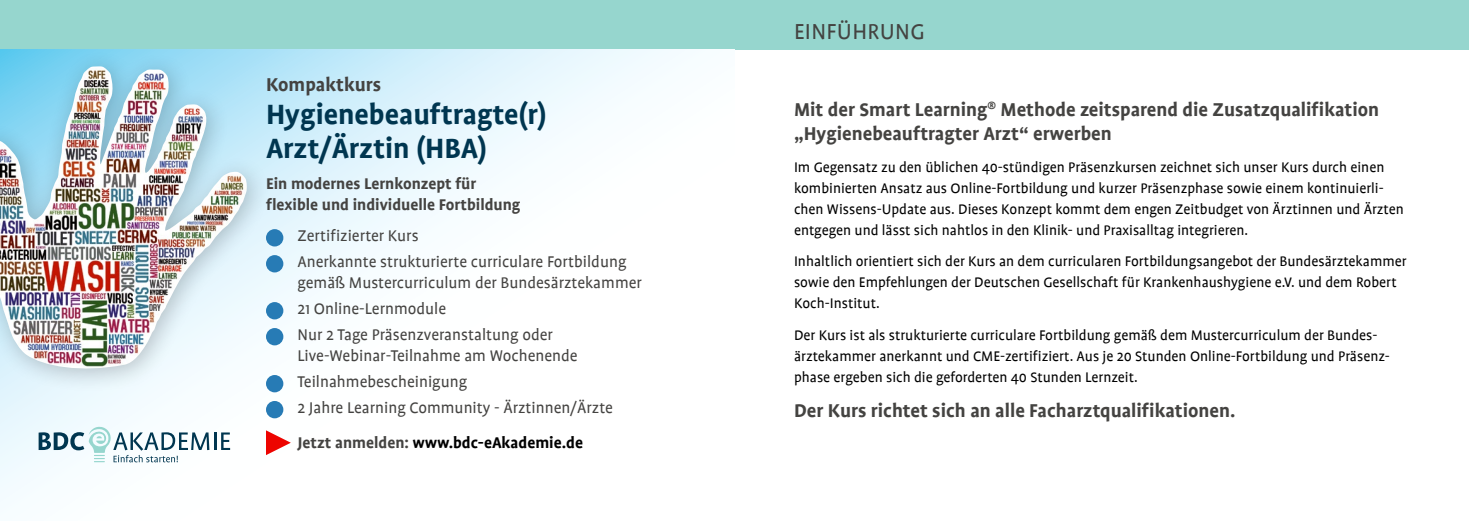
<style>
.page{position:relative;width:1469px;height:521px;background:#fff}
.page>*{position:absolute;margin:0;border:0;box-sizing:border-box;transform-origin:0 0}
.t1{font:700 31.5px/33.2px "Profile";color:#003650}
.t2{font:24.5px "Profile";letter-spacing:.015em;color:#444341}
.t3{font:700 21px/24.5px "Profile";color:#444341}
.t4{font:17.5px/25.9px "Profile";color:#444341}
.t5{font:700 17.5px/21px "Profile";color:#444341}
.t6{font:700 17.5px "Profile";color:#000}
.t7{font:15.75px/21px "Profile";color:#000}
.s1{color:#444341}
</style>
<div class="page">
<div style="left:0;top:0;width:1468px;height:50px;background:#96d6ce"></div>
<svg style="left:0;top:50px;width:685px;height:452px"></svg>
<div style="left:0;top:49px;width:271px;height:345px;background:#000;opacity:.22"></div>
<img style="left:0;top:67px;width:247px;height:302px">
<div style="left:266px;top:229px;width:17px;height:17px;background:#277bb5;border-radius:50%"></div>
<div style="left:266px;top:255px;width:17px;height:17px;background:#277bb5;border-radius:50%"></div>
<div style="left:266px;top:302px;width:17px;height:17px;background:#277bb5;border-radius:50%"></div>
<div style="left:266px;top:328px;width:17px;height:17px;background:#277bb5;border-radius:50%"></div>
<div style="left:266px;top:375px;width:17px;height:17px;background:#277bb5;border-radius:50%"></div>
<div style="left:266px;top:401px;width:17px;height:17px;background:#277bb5;border-radius:50%"></div>
<svg style="left:39px;top:427px;width:191px;height:35px"></svg>
<svg style="left:266px;top:430px;width:25px;height:25px"></svg>
<h3 class="t3" style="left:266px;top:72px;width:117px">Kompaktkurs</h3>
<h1 class="t1" style="left:266px;top:98px;width:282px">Hygienebeauftragte(r)<br>Arzt/Ärztin (HBA)</h1>
<p class="t5" style="left:266px;top:173px;width:256px">Ein modernes Lernkonzept für flexible und individuelle Fortbildung</p>
<p class="t4" style="left:297px;top:223px;width:330px">Zertifizierter Kurs<br>Anerkannte strukturierte curriculare Fortbildung</p>
<p class="t4" style="left:297px;top:270px;width:346px">gemäß Mustercurriculum der Bundesärztekammer<br>21 Online-Lernmodule<br>Nur 2 Tage Präsenzveranstaltung oder</p>
<p class="t4" style="left:297px;top:343px;width:317px">Live-Webinar-Teilnahme am Wochenende<br>Teilnahmebescheinigung<br>2 Jahre Learning Community - Ärztinnen/Ärzte</p>
<p class="t6" style="left:297px;top:433px;width:287px"><span class="s1">Jetzt anmelden:</span> www.bdc-eAkademie.de</p>
<h2 class="t2" style="left:794px;top:19px;width:132px">EINFÜHRUNG</h2>
<h3 class="t3" style="left:794px;top:97px;width:586px">Mit der Smart Learning<sup>®</sup> Methode zeitsparend die Zusatzqualifikation „Hygienebeauftragter Arzt“ erwerben</h3>
<p class="t7" style="left:794px;top:157px;width:611px">Im Gegensatz zu den üblichen 40-stündigen Präsenzkursen zeichnet sich unser Kurs durch einen kombinierten Ansatz aus Online-Fortbildung und kurzer Präsenzphase sowie einem kontinuierli&shy;chen Wissens-Update aus. Dieses Konzept kommt dem engen Zeitbudget von Ärztinnen und Ärzten entgegen und lässt sich nahtlos in den Klinik- und Praxisalltag integrieren.</p>
<p class="t7" style="left:794px;top:251px;width:614px">Inhaltlich orientiert sich der Kurs an dem curricularen Fortbildungsangebot der Bundesärztekammer sowie den Empfehlungen der Deutschen Gesellschaft für Krankenhaushygiene e.V. und dem Robert<br>Koch-Institut.</p>
<p class="t7" style="left:794px;top:325px;width:597px">Der Kurs ist als strukturierte curriculare Fortbildung gemäß dem Mustercurriculum der Bundes&shy;ärztekammer anerkannt und CME-zertifiziert. Aus je 20 Stunden Online-Fortbildung und Präsenz&shy;phase ergeben sich die geforderten 40 Stunden Lernzeit.</p>
<h3 class="t3" style="left:794px;top:398px;width:443px">Der Kurs richtet sich an alle Facharztqualifikationen.</h3>
</div>
